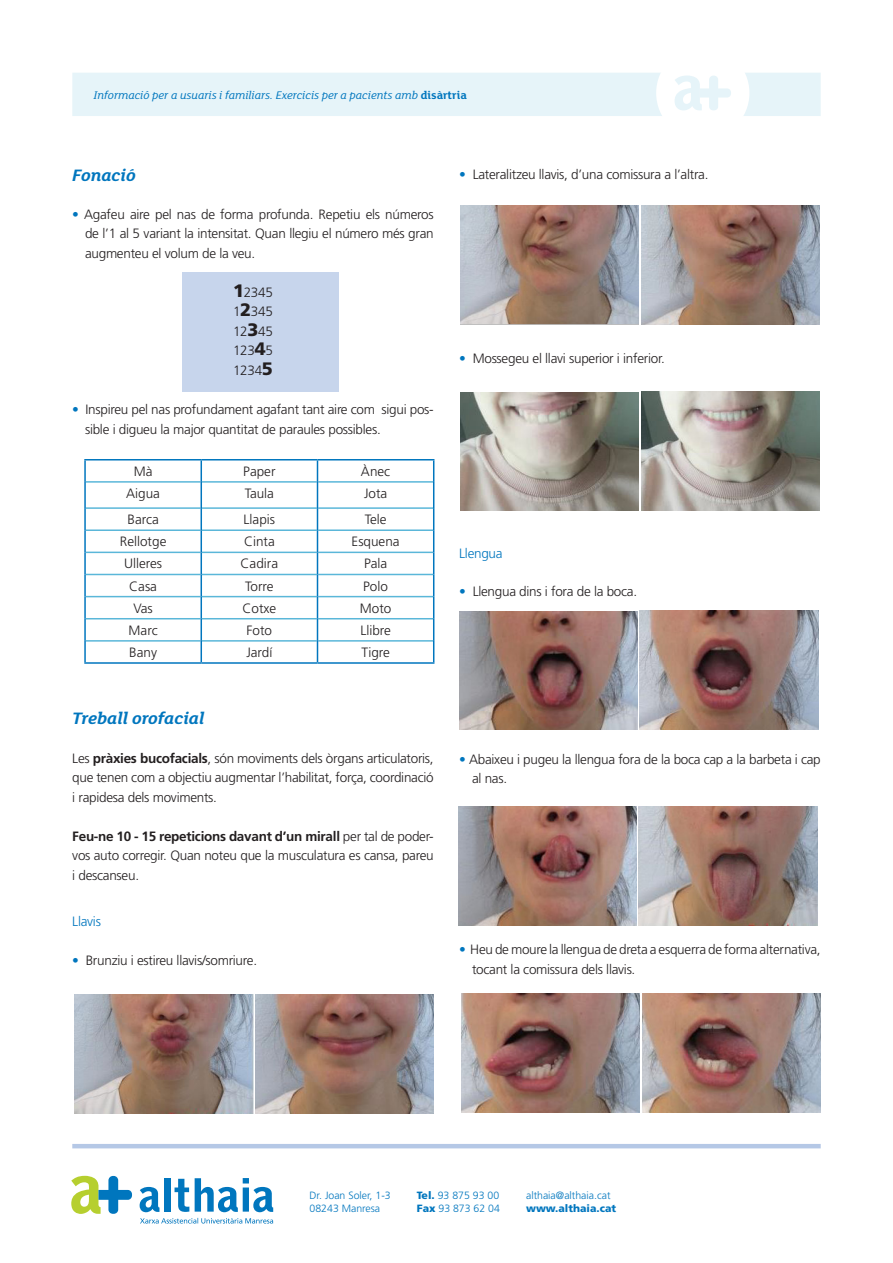
<style>
.page{position:relative;width:893px;height:1263px;background:#fff}
.page>*{position:absolute;margin:0;border:0;box-sizing:border-box;transform-origin:0 0}
.t1{font:italic 700 18px "FS Lola";color:#0076be}
.t2{font:300 13.5px/19.5px "Frutiger LT Std";letter-spacing:-.02em;color:#231f20;text-align:justify}
.t3{font:300 13.5px "Frutiger LT Std";color:#231f20}
.t4{font:300 13.5px "Frutiger LT Std";letter-spacing:-.02em;color:#0076be}
.t5{font:italic 12px "FS Lola";color:#0076be}
.t6{font:300 10.5px "Frutiger LT Std";color:#0076be}
.t7{font:900 10.5px "Frutiger LT Std";color:#0076be}
.s1{font-weight:700;font-style:normal}
.s2{color:#0076be}
.s3{font-weight:900;font-size:18px}
.s4{font-weight:700}
.s5{font-weight:900}
</style>
<div class="page">
<div style="left:183px;top:272px;width:156px;height:119px;background:#c7d5ec"></div>
<hr style="left:86px;top:481px;width:115px;height:2px;background:#5ab7d9">
<hr style="left:202px;top:481px;width:115px;height:2px;background:#5ab7d9">
<hr style="left:318px;top:481px;width:115px;height:2px;background:#5ab7d9">
<hr style="left:86px;top:507px;width:115px;height:2px;background:#5ab7d9">
<hr style="left:202px;top:507px;width:115px;height:2px;background:#5ab7d9">
<hr style="left:318px;top:507px;width:115px;height:2px;background:#5ab7d9">
<hr style="left:86px;top:529px;width:115px;height:2px;background:#5ab7d9">
<hr style="left:202px;top:529px;width:115px;height:2px;background:#5ab7d9">
<hr style="left:318px;top:529px;width:115px;height:2px;background:#5ab7d9">
<hr style="left:86px;top:552px;width:115px;height:1px;background:#5ab7d9">
<hr style="left:202px;top:552px;width:115px;height:1px;background:#5ab7d9">
<hr style="left:318px;top:552px;width:115px;height:1px;background:#5ab7d9">
<hr style="left:86px;top:574px;width:115px;height:1px;background:#5ab7d9">
<hr style="left:202px;top:574px;width:115px;height:1px;background:#5ab7d9">
<hr style="left:318px;top:574px;width:115px;height:1px;background:#5ab7d9">
<hr style="left:86px;top:596px;width:115px;height:1px;background:#5ab7d9">
<hr style="left:202px;top:596px;width:115px;height:1px;background:#5ab7d9">
<hr style="left:318px;top:596px;width:115px;height:1px;background:#5ab7d9">
<hr style="left:86px;top:618px;width:115px;height:1px;background:#5ab7d9">
<hr style="left:202px;top:618px;width:115px;height:1px;background:#5ab7d9">
<hr style="left:318px;top:618px;width:115px;height:1px;background:#5ab7d9">
<hr style="left:86px;top:640px;width:115px;height:2px;background:#5ab7d9">
<hr style="left:202px;top:640px;width:115px;height:2px;background:#5ab7d9">
<hr style="left:318px;top:640px;width:115px;height:2px;background:#5ab7d9">
<hr style="left:84px;top:459px;width:117px;height:1px;background:#0076be">
<hr style="left:84px;top:460px;width:2px;height:22px;background:#0076be">
<hr style="left:201px;top:459px;width:116px;height:1px;background:#0076be">
<hr style="left:317px;top:459px;width:117px;height:1px;background:#0076be">
<hr style="left:84px;top:482px;width:2px;height:26px;background:#0076be">
<hr style="left:84px;top:508px;width:2px;height:22px;background:#0076be">
<hr style="left:84px;top:530px;width:2px;height:22px;background:#0076be">
<hr style="left:84px;top:552px;width:2px;height:22px;background:#0076be">
<hr style="left:84px;top:574px;width:2px;height:23px;background:#0076be">
<hr style="left:84px;top:597px;width:2px;height:22px;background:#0076be">
<hr style="left:84px;top:619px;width:2px;height:22px;background:#0076be">
<hr style="left:84px;top:641px;width:2px;height:21px;background:#0076be">
<svg style="left:201px;top:460px;width:1px;height:202px"></svg>
<svg style="left:317px;top:460px;width:1px;height:202px"></svg>
<svg style="left:433px;top:460px;width:1px;height:202px"></svg>
<hr style="left:84px;top:662px;width:117px;height:2px;background:#0076be">
<hr style="left:201px;top:662px;width:116px;height:2px;background:#0076be">
<hr style="left:317px;top:662px;width:117px;height:2px;background:#0076be">
<div style="left:72px;top:73px;width:749px;height:43px;background:#e6f4f9"></div>
<svg style="left:71px;top:1176px;width:61px;height:38px"></svg>
<svg style="left:140px;top:1187px;width:19px;height:25px"></svg>
<div style="left:164px;top:1178px;width:7px;height:33px;background:#0076be"></div>
<svg style="left:175px;top:1179px;width:14px;height:33px"></svg>
<svg style="left:195px;top:1178px;width:78px;height:34px"></svg>
<svg style="left:140px;top:1218px;width:133px;height:5px"></svg>
<hr style="left:72px;top:1144px;width:749px;height:4px;background:#b5c8e6">
<div style="left:656px;top:46px;width:93px;height:94px;background:#fff;border-radius:50%"></div>
<svg style="left:675px;top:76px;width:56px;height:34px"></svg>
<img style="left:74px;top:994px;width:179px;height:119px">
<img style="left:460px;top:206px;width:179px;height:119px">
<img style="left:460px;top:392px;width:179px;height:118px">
<img style="left:459px;top:612px;width:179px;height:118px">
<img style="left:458px;top:806px;width:179px;height:120px">
<img style="left:461px;top:994px;width:179px;height:119px">
<img style="left:255px;top:994px;width:179px;height:119px">
<img style="left:641px;top:206px;width:179px;height:119px">
<img style="left:641px;top:391px;width:179px;height:119px">
<img style="left:640px;top:611px;width:178px;height:119px">
<img style="left:639px;top:806px;width:178px;height:120px">
<img style="left:642px;top:994px;width:179px;height:119px">
<p class="t5" style="left:94px;top:87px;width:375px">Informació per a usuaris i familiars. Exercicis per a pacients amb <span class="s1">disàrtria</span></p>
<p class="t1" style="left:72px;top:163px;width:65px">Fonació</p>
<p class="t2" style="left:85px;top:205px;width:350px;text-indent:-13px"><span class="s2">•</span> Agafeu aire pel nas de forma profunda. Repetiu els números de l’1 al 5 variant la intensitat. Quan llegiu el número més gran augmenteu el volum de la veu.</p>
<p class="t2" style="left:233px;top:283px;width:41px"><span class="s3">1</span>2345</p>
<p class="t2" style="left:233px;top:302px;width:41px">1<span class="s3">2</span>345</p>
<p class="t2" style="left:233px;top:322px;width:41px">12<span class="s3">3</span>45</p>
<p class="t2" style="left:233px;top:341px;width:41px">123<span class="s3">4</span>5</p>
<p class="t2" style="left:233px;top:361px;width:41px">1234<span class="s3">5</span></p>
<p class="t2" style="left:85px;top:400px;width:350px;text-indent:-13px"><span class="s2">•</span> Inspireu pel nas profundament agafant tant aire com sigui pos&shy;sible i digueu la major quantitat de paraules possibles.</p>
<p class="t2" style="left:134px;top:462px;width:20px">Mà</p>
<p class="t2" style="left:243px;top:462px;width:34px">Paper</p>
<p class="t2" style="left:361px;top:462px;width:31px">Ànec</p>
<p class="t2" style="left:126px;top:484px;width:35px">Aigua</p>
<p class="t2" style="left:245px;top:484px;width:31px">Taula</p>
<p class="t2" style="left:364px;top:484px;width:25px">Jota</p>
<p class="t2" style="left:128px;top:510px;width:33px">Barca</p>
<p class="t2" style="left:244px;top:510px;width:33px">Llapis</p>
<p class="t2" style="left:365px;top:510px;width:23px">Tele</p>
<p class="t3" style="left:120px;top:534px;width:48px">Rellotge</p>
<p class="t2" style="left:244px;top:532px;width:32px">Cinta</p>
<p class="t3" style="left:352px;top:534px;width:50px">Esquena</p>
<p class="t3" style="left:124px;top:556px;width:40px">Ulleres</p>
<p class="t2" style="left:241px;top:554px;width:39px">Cadira</p>
<p class="t2" style="left:364px;top:554px;width:25px">Pala</p>
<p class="t2" style="left:129px;top:576px;width:29px">Casa</p>
<p class="t2" style="left:245px;top:576px;width:30px">Torre</p>
<p class="t2" style="left:363px;top:576px;width:26px">Polo</p>
<p class="t2" style="left:133px;top:598px;width:21px">Vas</p>
<p class="t2" style="left:242px;top:598px;width:35px">Cotxe</p>
<p class="t2" style="left:360px;top:598px;width:33px">Moto</p>
<p class="t2" style="left:129px;top:621px;width:30px">Marc</p>
<p class="t2" style="left:247px;top:621px;width:27px">Foto</p>
<p class="t2" style="left:360px;top:621px;width:32px">Llibre</p>
<p class="t2" style="left:129px;top:643px;width:29px">Bany</p>
<p class="t2" style="left:246px;top:643px;width:28px">Jardí</p>
<p class="t2" style="left:361px;top:643px;width:30px">Tigre</p>
<p class="t1" style="left:72px;top:705px;width:134px">Treball orofacial</p>
<p class="t2" style="left:72px;top:748px;width:363px">Les <span class="s4">pràxies bucofacials</span>, són moviments dels òrgans articulatoris, que tenen com a objectiu augmentar l’habilitat, força, coordinació i rapidesa dels moviments.</p>
<p class="t2" style="left:72px;top:826px;width:363px"><span class="s4">Feu-ne 10 - 15 repeticions davant d’un mirall</span> per tal de poder&shy;vos auto corregir. Quan noteu que la musculatura es cansa, pareu i descanseu.</p>
<p class="t4" style="left:72px;top:914px;width:30px">Llavis</p>
<p class="t2" style="left:72px;top:951px;width:186px"><span class="s2">•</span> Brunziu i estireu llavis/somriure.</p>
<p class="t2" style="left:459px;top:165px;width:251px"><span class="s2">•</span> Lateralitzeu llavis, d’una comissura a l’altra.</p>
<p class="t2" style="left:459px;top:349px;width:207px"><span class="s2">•</span> Mossegeu el llavi superior i inferior.</p>
<p class="t4" style="left:459px;top:546px;width:45px">Llengua</p>
<p class="t2" style="left:459px;top:582px;width:179px"><span class="s2">•</span> Llengua dins i fora de la boca.</p>
<p class="t2" style="left:472px;top:750px;width:350px;text-indent:-13px"><span class="s2">•</span> Abaixeu i pugeu la llengua fora de la boca cap a la barbeta i cap al nas.</p>
<p class="t2" style="left:472px;top:940px;width:350px;text-indent:-13px"><span class="s2">•</span> Heu de moure la llengua de dreta a esquerra de forma alternativa, tocant la comissura dels llavis.</p>
<p class="t6" style="left:310px;top:1189px;width:83px">Dr. Joan Soler, 1-3</p>
<p class="t6" style="left:310px;top:1202px;width:72px">08243 Manresa</p>
<p class="t6" style="left:417px;top:1189px;width:84px"><span class="s5">Tel.</span> 93 875 93 00</p>
<p class="t6" style="left:417px;top:1202px;width:85px"><span class="s5">Fax</span> 93 873 62 04</p>
<p class="t6" style="left:526px;top:1189px;width:86px">althaia@althaia.cat</p>
<p class="t7" style="left:526px;top:1202px;width:92px">www.althaia.cat</p>
</div>
